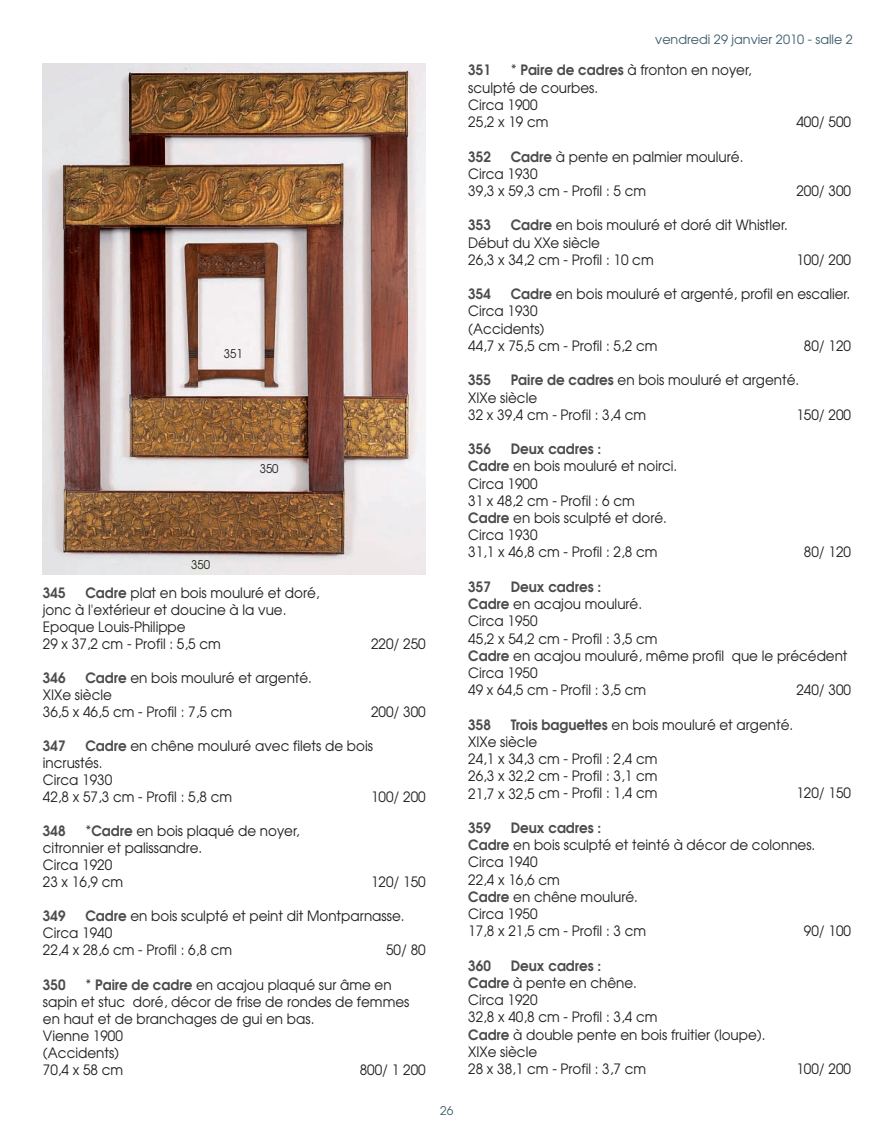
<style>
.page{position:relative;width:893px;height:1148px;background:#fff}
.page>*{position:absolute;margin:0;border:0;box-sizing:border-box;transform-origin:0 0}
.t1{font:14.25px/17.2px "Avant Garde";color:#231f20;scale:.95 1}
.t2{font:600 14.25px "Avant Garde";color:#4b4c4d;scale:.95 1}
.t3{font:12.75px "Avant Garde";color:#3f5f6e}
.t4{font:12px "Avant Garde";color:#231f20;scale:.95 1}
.t5{font:12px "Avant Garde";color:#3f5f6e}
.s1{font-weight:600;color:#4b4c4d}
</style>
<div class="page">
<img style="left:42px;top:63px;width:384px;height:512px">
<p class="t4" style="left:224px;top:346px;width:21px">351</p>
<p class="t4" style="left:191px;top:557px;width:21px">350</p>
<p class="t4" style="left:260px;top:462px;width:21px">350</p>
<p class="t1" style="left:43px;top:584px;width:293px;text-indent:43px"><span class="s1">Cadre</span> plat en bois mouluré et doré, jonc à l'extérieur et doucine à la vue.<br>Epoque Louis-Philippe<br>29 x 37,2 cm - Profil : 5,5 cm</p>
<p class="t2" style="left:43px;top:584px;width:25px">345</p>
<p class="t1" style="left:43px;top:669px;width:285px;text-indent:43px"><span class="s1">Cadre</span> en bois mouluré et argenté.<br>XIXe siècle<br>36,5 x 46,5 cm - Profil : 7,5 cm</p>
<p class="t2" style="left:43px;top:669px;width:25px">346</p>
<p class="t1" style="left:371px;top:635px;width:59px">220/ 250</p>
<p class="t1" style="left:371px;top:703px;width:59px">200/ 300</p>
<p class="t1" style="left:43px;top:737px;width:349px;text-indent:43px"><span class="s1">Cadre</span> en chêne mouluré avec filets de bois incrustés.<br>Circa 1930<br>42,8 x 57,3 cm - Profil : 5,8 cm</p>
<p class="t2" style="left:43px;top:738px;width:25px">347</p>
<p class="t1" style="left:371px;top:788px;width:59px">100/ 200</p>
<p class="t1" style="left:43px;top:822px;width:272px;text-indent:43px"><span class="s1">*Cadre</span> en bois plaqué de noyer, citronnier et palissandre.<br>Circa 1920<br>23 x 16,9 cm</p>
<p class="t2" style="left:43px;top:823px;width:25px">348</p>
<p class="t1" style="left:371px;top:873px;width:59px">120/ 150</p>
<p class="t1" style="left:43px;top:908px;width:382px;text-indent:43px"><span class="s1">Cadre</span> en bois sculpté et peint dit Montparnasse.<br>Circa 1940<br>22,4 x 28,6 cm - Profil : 6,8 cm</p>
<p class="t2" style="left:43px;top:908px;width:25px">349</p>
<p class="t1" style="left:386px;top:941px;width:43px">50/ 80</p>
<p class="t1" style="left:43px;top:976px;width:387px;text-indent:43px"><span class="s1">* Paire de cadre</span> en acajou plaqué sur âme en sapin et stuc doré, décor de frise de rondes de femmes en haut et de branchages de gui en bas.<br>Vienne 1900<br>(Accidents)<br>70,4 x 58 cm</p>
<p class="t2" style="left:43px;top:976px;width:25px">350</p>
<p class="t1" style="left:360px;top:1061px;width:71px">800/ 1 200</p>
<p class="t5" style="left:440px;top:1104px;width:15px">26</p>
<p class="t3" style="left:655px;top:32px;width:199px">vendredi 29 janvier 2010 - salle 2</p>
<p class="t1" style="left:468px;top:62px;width:300px;text-indent:43px"><span class="s1">* Paire de cadres</span> à fronton en noyer, sculpté de courbes.<br>Circa 1900<br>25,2 x 19 cm</p>
<p class="t2" style="left:468px;top:62px;width:25px">351</p>
<p class="t1" style="left:468px;top:148px;width:291px;text-indent:43px"><span class="s1">Cadre</span> à pente en palmier mouluré.<br>Circa 1930<br>39,3 x 59,3 cm - Profil : 5 cm</p>
<p class="t2" style="left:468px;top:148px;width:25px">352</p>
<p class="t1" style="left:468px;top:217px;width:338px;text-indent:43px"><span class="s1">Cadre</span> en bois mouluré et doré dit Whistler.<br>Début du XXe siècle<br>26,3 x 34,2 cm - Profil : 10 cm</p>
<p class="t2" style="left:468px;top:217px;width:25px">353</p>
<p class="t1" style="left:796px;top:113px;width:59px">400/ 500</p>
<p class="t1" style="left:796px;top:182px;width:59px">200/ 300</p>
<p class="t1" style="left:796px;top:251px;width:59px">100/ 200</p>
<p class="t1" style="left:468px;top:286px;width:404px;text-indent:43px"><span class="s1">Cadre</span> en bois mouluré et argenté, profil en escalier.<br>Circa 1930<br>(Accidents)<br>44,7 x 75,5 cm - Profil : 5,2 cm</p>
<p class="t2" style="left:468px;top:286px;width:25px">354</p>
<p class="t1" style="left:804px;top:337px;width:51px">80/ 120</p>
<p class="t1" style="left:468px;top:372px;width:350px;text-indent:43px"><span class="s1">Paire de cadres</span> en bois mouluré et argenté.<br>XIXe siècle<br>32 x 39,4 cm - Profil : 3,4 cm</p>
<p class="t2" style="left:468px;top:372px;width:25px">355</p>
<p class="t1" style="left:796px;top:406px;width:59px">150/ 200</p>
<p class="t2" style="left:468px;top:441px;width:25px">356</p>
<p class="t1" style="left:468px;top:440px;width:221px;text-indent:43px"><span class="s1">Deux cadres :<br>Cadre</span> en bois mouluré et noirci.<br>Circa 1900<br>31 x 48,2 cm - Profil : 6 cm<br><span class="s1">Cadre</span> en bois sculpté et doré.<br>Circa 1930<br>31,1 x 46,8 cm - Profil : 2,8 cm</p>
<p class="t1" style="left:804px;top:544px;width:51px">80/ 120</p>
<p class="t2" style="left:468px;top:578px;width:25px">357</p>
<p class="t1" style="left:468px;top:578px;width:401px;text-indent:43px"><span class="s1">Deux cadres :<br>Cadre</span> en acajou mouluré.<br>Circa 1950<br>45,2 x 54,2 cm - Profil : 3,5 cm<br><span class="s1">Cadre</span> en acajou mouluré, même profil que le précédent<br>Circa 1950<br>49 x 64,5 cm - Profil : 3,5 cm</p>
<p class="t1" style="left:796px;top:681px;width:59px">240/ 300</p>
<p class="t1" style="left:468px;top:716px;width:344px;text-indent:43px"><span class="s1">Trois baguettes</span> en bois mouluré et argenté.<br>XIXe siècle<br>24,1 x 34,3 cm - Profil : 2,4 cm<br>26,3 x 32,2 cm - Profil : 3,1 cm<br>21,7 x 32,5 cm - Profil : 1,4 cm</p>
<p class="t2" style="left:468px;top:716px;width:25px">358</p>
<p class="t1" style="left:796px;top:785px;width:59px">120/ 150</p>
<p class="t2" style="left:468px;top:819px;width:25px">359</p>
<p class="t1" style="left:468px;top:819px;width:367px;text-indent:43px"><span class="s1">Deux cadres :<br>Cadre</span> en bois sculpté et teinté à décor de colonnes.<br>Circa 1940<br>22,4 x 16,6 cm<br><span class="s1">Cadre</span> en chêne mouluré.<br>Circa 1950<br>17,8 x 21,5 cm - Profil : 3 cm</p>
<p class="t1" style="left:804px;top:922px;width:51px">90/ 100</p>
<p class="t2" style="left:468px;top:957px;width:25px">360</p>
<p class="t1" style="left:468px;top:957px;width:315px;text-indent:43px"><span class="s1">Deux cadres :<br>Cadre</span> à pente en chêne.<br>Circa 1920<br>32,8 x 40,8 cm - Profil : 3,4 cm<br><span class="s1">Cadre</span> à double pente en bois fruitier (loupe).<br>XIXe siècle<br>28 x 38,1 cm - Profil : 3,7 cm</p>
<p class="t1" style="left:796px;top:1060px;width:59px">100/ 200</p>
</div>
